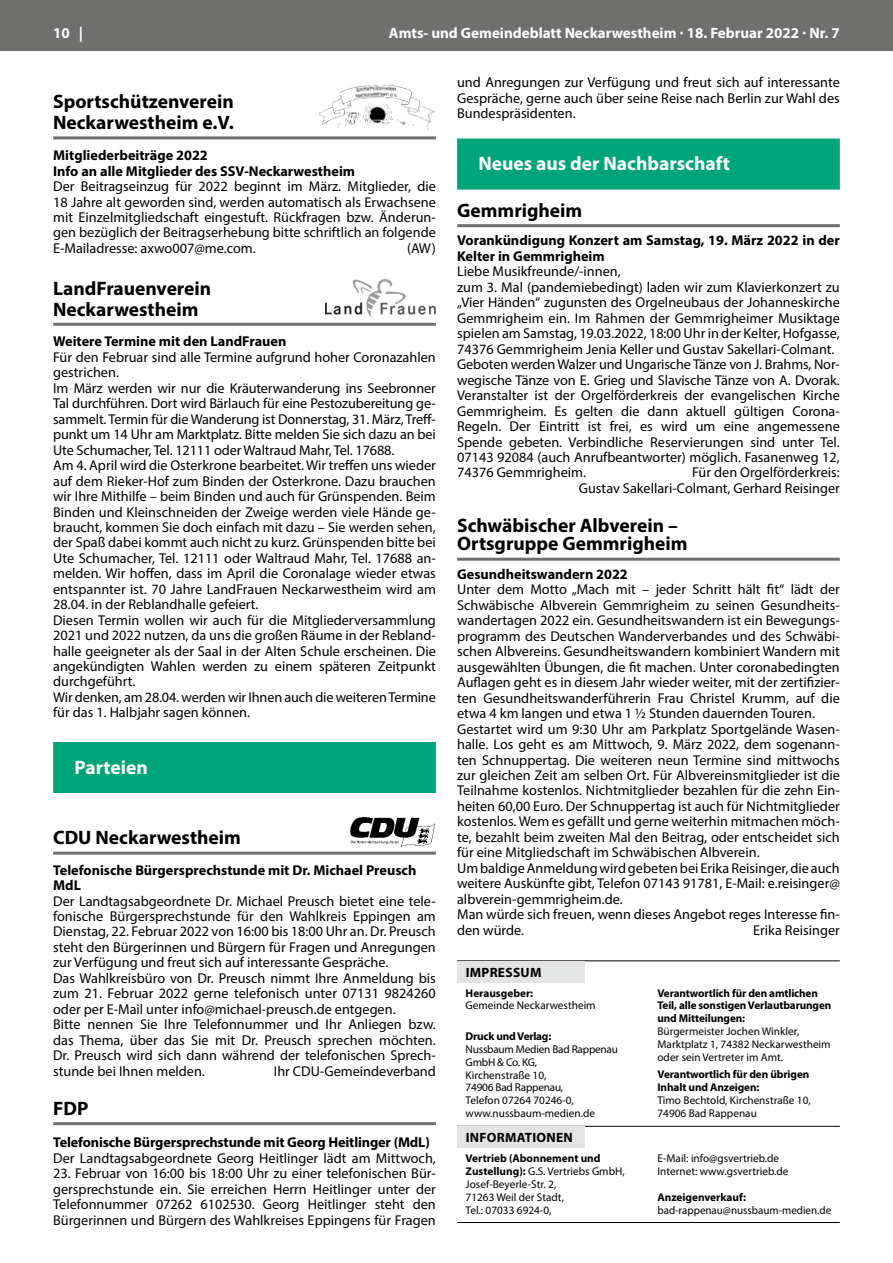
<style>
.page{position:relative;width:893px;height:1263px;background:#fff}
.page>*{position:absolute;margin:0;border:0;box-sizing:border-box;transform-origin:0 0}
.t1{font:700 19.5px/21px "Myriad Pro";color:#000}
.t2{font:700 19.5px "Myriad Pro";color:#fff}
.t3{font:700 15px "Myriad Pro";color:#fff}
.t4{font:14.25px/15.5px "Myriad Pro";color:#000}
.t5{font:700 14.25px/15.5px "Myriad Pro";color:#000}
.t6{font:700 13.5px "Myriad Pro";letter-spacing:.02em;color:#000}
.t7{font:11.25px/12.8px "Myriad Pro";color:#000}
.t8{font:700 11.25px/12.8px "Myriad Pro";letter-spacing:-.01em;color:#000}
.s1{font-weight:700}
</style>
<div class="page">
<div style="left:0;top:0;width:893px;height:51px;background:#6f6f6e"></div>
<div style="left:457px;top:139px;width:383px;height:51px;background:#00a479"></div>
<hr style="left:457px;top:224px;width:383px;height:3px;background:#6f6f6e">
<hr style="left:457px;top:558px;width:383px;height:3px;background:#6f6f6e">
<hr style="left:457px;top:960px;width:383px;height:1px;background:#000">
<hr style="left:457px;top:1126px;width:383px;height:1px;background:#000">
<hr style="left:457px;top:1222px;width:383px;height:1px;background:#000">
<div style="left:457px;top:961px;width:128px;height:21px;background:#e2e3e3"></div>
<div style="left:457px;top:1127px;width:128px;height:21px;background:#e2e3e3"></div>
<div style="left:53px;top:742px;width:383px;height:51px;background:#00a479"></div>
<hr style="left:53px;top:1122px;width:383px;height:3px;background:#6f6f6e">
<hr style="left:53px;top:136px;width:383px;height:3px;background:#6f6f6e">
<img style="left:318px;top:84px;width:117px;height:46px">
<hr style="left:53px;top:323px;width:383px;height:3px;background:#6f6f6e">
<img style="left:325px;top:278px;width:111px;height:39px">
<hr style="left:53px;top:852px;width:383px;height:3px;background:#6f6f6e">
<img style="left:350px;top:817px;width:85px;height:31px">
<p class="t3" style="left:53px;top:23px;width:31px">10 |</p>
<p class="t3" style="left:389px;top:23px;width:452px">Amts- und Gemeindeblatt Neckarwestheim · 18. Februar 2022 · Nr. 7</p>
<p class="t4" style="left:457px;top:74px;width:384px;text-align:justify">und Anregungen zur Verfügung und freut sich auf interessante Gespräche, gerne auch über seine Reise nach Berlin zur Wahl des Bundespräsidenten.</p>
<h1 class="t2" style="left:478px;top:151px;width:253px">Neues aus der Nachbarschaft</h1>
<h1 class="t1" style="left:457px;top:199px;width:127px">Gemmrigheim</h1>
<p class="t5" style="left:457px;top:232px;width:384px">Vorankündigung Konzert am Samstag, 19. März 2022 in der<br>Kelter in Gemmrigheim</p>
<p class="t4" style="left:457px;top:264px;width:384px">Liebe Musikfreunde/-innen,<br>zum 3. Mal (pandemiebedingt) laden wir zum Klavierkonzert zu „Vier Händen“ zugunsten des Orgelneubaus der Johanneskirche Gemmrigheim ein. Im Rahmen der Gemmrigheimer Musiktage spielen am Samstag, 19.03.2022, 18:00 Uhr in der Kelter, Hofgasse, 74376 Gemmrigheim Jenia Keller und Gustav Sakellari-Colmant.<br>Geboten werden Walzer und Ungarische Tänze von J. Brahms, Nor&shy;wegische Tänze von E. Grieg und Slavische Tänze von A. Dvorak.<br>Veranstalter ist der Orgelförderkreis der evangelischen Kirche Gemmrigheim. Es gelten die dann aktuell gültigen Corona-Regeln. Der Eintritt ist frei, es wird um eine angemessene Spende gebeten. Verbindliche Reservierungen sind unter Tel.<br>07143 92084 (auch Anrufbeantworter) möglich. Fasanenweg 12, 74376 Gemmrigheim.</p>
<h1 class="t1" style="left:53px;top:90px;width:182px">Sportschützenverein<br>Neckarwestheim e.V.</h1>
<p class="t5" style="left:53px;top:147px;width:304px">Mitgliederbeiträge 2022<br>Info an alle Mitglieder des SSV-Neckarwestheim</p>
<p class="t4" style="left:53px;top:178px;width:384px;text-align:justify">Der Beitragseinzug für 2022 beginnt im März. Mitglieder, die 18 Jahre alt geworden sind, werden automatisch als Erwachsene mit Einzelmitgliedschaft eingestuft. Rückfragen bzw. Änderun&shy;gen bezüglich der Beitragserhebung bitte schriftlich an folgende E-Mailadresse: axwo007@me.com.</p>
<p class="t4" style="left:407px;top:240px;width:30px">(AW)</p>
<h1 class="t1" style="left:53px;top:277px;width:160px">LandFrauenverein<br>Neckarwestheim</h1>
<p class="t5" style="left:53px;top:333px;width:235px">Weitere Termine mit den LandFrauen</p>
<p class="t4" style="left:53px;top:349px;width:384px">Für den Februar sind alle Termine aufgrund hoher Coronazahlen gestrichen.<br>Im März werden wir nur die Kräuterwanderung ins Seebronner Tal durchführen. Dort wird Bärlauch für eine Pestozubereitung ge&shy;sammelt. Termin für die Wanderung ist Donnerstag, 31. März, Treff&shy;punkt um 14 Uhr am Marktplatz. Bitte melden Sie sich dazu an bei Ute Schumacher, Tel. 12111 oder Waltraud Mahr, Tel. 17688.<br>Am 4. April wird die Osterkrone bearbeitet. Wir treffen uns wieder auf dem Rieker-Hof zum Binden der Osterkrone. Dazu brauchen wir Ihre Mithilfe – beim Binden und auch für Grünspenden. Beim Binden und Kleinschneiden der Zweige werden viele Hände ge&shy;braucht, kommen Sie doch einfach mit dazu – Sie werden sehen, der Spaß dabei kommt auch nicht zu kurz. Grünspenden bitte bei Ute Schumacher, Tel. 12111 oder Waltraud Mahr, Tel. 17688 an&shy;melden. Wir hoffen, dass im April die Coronalage wieder etwas entspannter ist. 70 Jahre LandFrauen Neckarwestheim wird am 28.04. in der Reblandhalle gefeiert.<br>Diesen Termin wollen wir auch für die Mitgliederversammlung 2021 und 2022 nutzen, da uns die großen Räume in der Rebland&shy;halle geeigneter als der Saal in der Alten Schule erscheinen. Die angekündigten Wahlen werden zu einem späteren Zeitpunkt durchgeführt.<br>Wir denken, am 28.04. werden wir Ihnen auch die weiteren Termine für das 1. Halbjahr sagen können.</p>
<h1 class="t2" style="left:74px;top:754px;width:75px">Parteien</h1>
<p class="t4" style="left:579px;top:465px;width:262px;text-align:right">Für den Orgelförderkreis:<br>Gustav Sakellari-Colmant, Gerhard Reisinger</p>
<h1 class="t1" style="left:457px;top:516px;width:232px;line-height:18px">Schwäbischer Albverein –<br>Ortsgruppe Gemmrigheim</h1>
<p class="t5" style="left:457px;top:566px;width:172px">Gesundheitswandern 2022</p>
<p class="t4" style="left:457px;top:582px;width:384px">Unter dem Motto „Mach mit – jeder Schritt hält fit“ lädt der Schwäbische Albverein Gemmrigheim zu seinen Gesundheits&shy;wandertagen 2022 ein. Gesundheitswandern ist ein Bewegungs&shy;programm des Deutschen Wanderverbandes und des Schwäbi&shy;schen Albvereins. Gesundheitswandern kombiniert Wandern mit ausgewählten Übungen, die fit machen. Unter coronabedingten Auflagen geht es in diesem Jahr wieder weiter, mit der zertifizier&shy;ten Gesundheitswanderführerin Frau Christel Krumm, auf die etwa 4 km langen und etwa 1 ½ Stunden dauernden Touren.<br>Gestartet wird um 9:30 Uhr am Parkplatz Sportgelände Wasen&shy;halle. Los geht es am Mittwoch, 9. März 2022, dem sogenann&shy;ten Schnuppertag. Die weiteren neun Termine sind mittwochs zur gleichen Zeit am selben Ort. Für Albvereinsmitglieder ist die Teilnahme kostenlos. Nichtmitglieder bezahlen für die zehn Ein&shy;heiten 60,00 Euro. Der Schnuppertag ist auch für Nichtmitglieder kostenlos. Wem es gefällt und gerne weiterhin mitmachen möch&shy;te, bezahlt beim zweiten Mal den Beitrag, oder entscheidet sich für eine Mitgliedschaft im Schwäbischen Albverein.<br>Um baldige Anmeldung wird gebeten bei Erika Reisinger, die auch weitere Auskünfte gibt, Telefon 07143 91781, E-Mail: e.reisinger@ albverein-gemmrigheim.de.<br>Man würde sich freuen, wenn dieses Angebot reges Interesse fin&shy;den würde.</p>
<h1 class="t1" style="left:53px;top:827px;width:189px">CDU Neckarwestheim</h1>
<p class="t5" style="left:53px;top:862px;width:365px">Telefonische Bürgersprechstunde mit Dr. Michael Preusch<br>MdL</p>
<p class="t4" style="left:53px;top:893px;width:384px">Der Landtagsabgeordnete Dr. Michael Preusch bietet eine tele&shy;fonische Bürgersprechstunde für den Wahlkreis Eppingen am Dienstag, 22. Februar 2022 von 16:00 bis 18:00 Uhr an. Dr. Preusch steht den Bürgerinnen und Bürgern für Fragen und Anregungen zur Verfügung und freut sich auf interessante Gespräche.<br>Das Wahlkreisbüro von Dr. Preusch nimmt Ihre Anmeldung bis zum 21. Februar 2022 gerne telefonisch unter 07131 9824260 oder per E-Mail unter info@michael-preusch.de entgegen.<br>Bitte nennen Sie Ihre Telefonnummer und Ihr Anliegen bzw. das Thema, über das Sie mit Dr. Preusch sprechen möchten.<br>Dr. Preusch wird sich dann während der telefonischen Sprech&shy;stunde bei Ihnen melden.</p>
<p class="t4" style="left:753px;top:922px;width:88px">Erika Reisinger</p>
<p class="t6" style="left:466px;top:963px;width:77px">IMPRESSUM</p>
<p class="t8" style="left:466px;top:986px;width:69px">Herausgeber:</p>
<p class="t7" style="left:466px;top:999px;width:132px">Gemeinde Neckarwestheim</p>
<p class="t8" style="left:466px;top:1030px;width:87px">Druck und Verlag:</p>
<p class="t7" style="left:466px;top:1043px;width:154px">Nussbaum Medien Bad Rappenau<br>GmbH &amp; Co. KG,<br>Kirchenstraße 10,<br>74906 Bad Rappenau,<br>Telefon 07264 70246-0, www.nussbaum-medien.de</p>
<p class="t8" style="left:657px;top:986px;width:175px">Verantwortlich für den amtlichen<br>Teil, alle sonstigen Verlautbarungen und Mitteilungen:</p>
<p class="t7" style="left:657px;top:1025px;width:175px">Bürgermeister Jochen Winkler,<br>Marktplatz 1, 74382 Neckarwestheim oder sein Vertreter im Amt.</p>
<p class="t8" style="left:657px;top:1067px;width:153px">Verantwortlich für den übrigen<br>Inhalt und Anzeigen:</p>
<p class="t7" style="left:657px;top:1094px;width:155px">Timo Bechtold, Kirchenstraße 10,<br>74906 Bad Rappenau</p>
<p class="t4" style="left:274px;top:1063px;width:164px">Ihr CDU-Gemeindeverband</p>
<h1 class="t1" style="left:53px;top:1097px;width:37px">FDP</h1>
<p class="t5" style="left:53px;top:1134px;width:378px">Telefonische Bürgersprechstunde mit Georg Heitlinger (MdL)</p>
<p class="t4" style="left:53px;top:1150px;width:384px">Der Landtagsabgeordnete Georg Heitlinger lädt am Mittwoch,</p>
<p class="t4" style="left:53px;top:1165px;width:384px;text-align:justify">23. Februar von 16:00 bis 18:00 Uhr zu einer telefonischen Bür&shy;gersprechstunde ein. Sie erreichen Herrn Heitlinger unter der Telefonnummer 07262 6102530. Georg Heitlinger steht den Bürgerinnen und Bürgern des Wahlkreises Eppingens für Fragen</p>
<p class="t6" style="left:466px;top:1129px;width:109px">INFORMATIONEN</p>
<p class="t7" style="left:466px;top:1152px;width:161px"><span class="s1">Vertrieb (Abonnement und<br>Zustellung):</span> G.S. Vertriebs GmbH,<br>Josef-Beyerle-Str. 2,<br>71263 Weil der Stadt,<br>Tel.: 07033 6924-0,</p>
<p class="t7" style="left:657px;top:1152px;width:133px">E-Mail: info@gsvertrieb.de<br>Internet: www.gsvertrieb.de</p>
<p class="t8" style="left:657px;top:1190px;width:90px">Anzeigenverkauf:</p>
<p class="t7" style="left:657px;top:1203px;width:175px">bad-rappenau@nussbaum-medien.de</p>
</div>
